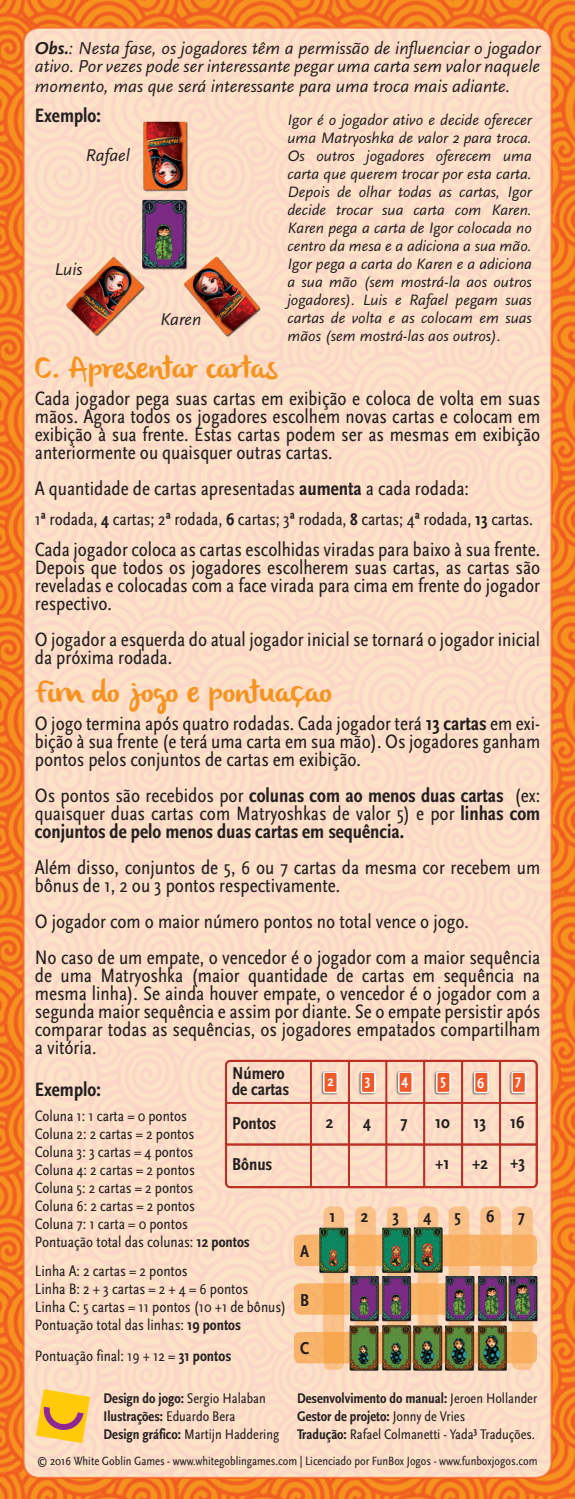
<style>
.page{position:relative;width:575px;height:1499px;background:#fff}
.page>*{position:absolute;margin:0;border:0;box-sizing:border-box;transform-origin:0 0}
.t1{font:31.5px "olivier";color:#f6921f}
.t2{font:condensed 20.25px/18px "Scala Sans";color:#231f20;text-align:justify}
.t3{font:700 condensed 20.25px/18px "Scala Sans";color:#231f20;text-align:justify}
.t4{font:italic 18px/18px "Scala Sans";color:#231f20}
.t5{font:condensed 18px "Scala Sans";color:#231f20}
.t6{font:700 condensed 18px "Scala Sans";color:#231f20}
.t7{font:italic 17.78px "Scala Sans";color:#231f20}
.t8{font:italic 15.75px/18px "Scala Sans";color:#231f20;text-align:justify}
.t9{font:condensed 15.75px "Scala Sans";color:#231f20}
.t10{font:700 condensed 15.3px "Scala Sans";color:#fff}
.t11{font:700 condensed 14.62px "Scala Sans";color:#231f20}
.t12{font:condensed 14.62px "Scala Sans";color:#231f20}
.t13{font:condensed 12.6px "Scala Sans";color:#231f20}
.s1{font-weight:700}
.s2{font-weight:400}
</style>
<div class="page">
<img style="left:0;top:0;width:574px;height:1499px">
<div style="left:23px;top:28px;width:528px;height:1450px;background:#fbddc7;border-radius:16px"></div>
<img style="left:0;top:116px;width:261px;height:224px">
<img style="left:224px;top:1059px;width:314px;height:130px">
<div style="left:293px;top:1235px;width:243px;height:31px;background:#f8b46a;border-radius:6px"></div>
<div style="left:323px;top:1206px;width:20px;height:164px;background:#f9bf88;border-radius:6px"></div>
<div style="left:355px;top:1206px;width:20px;height:148px;background:#f9c088;border-radius:6px"></div>
<div style="left:293px;top:1283px;width:243px;height:32px;background:#f8b66a;border-radius:6px"></div>
<div style="left:386px;top:1206px;width:21px;height:138px;background:#fac388;border-radius:6px"></div>
<div style="left:417px;top:1206px;width:21px;height:148px;background:#f9c288;border-radius:6px"></div>
<div style="left:448px;top:1206px;width:20px;height:141px;background:#f9bf88;border-radius:6px"></div>
<div style="left:293px;top:1332px;width:243px;height:31px;background:#f8b36a;border-radius:6px"></div>
<div style="left:480px;top:1206px;width:20px;height:142px;background:#f9bf88;border-radius:6px"></div>
<div style="left:511px;top:1206px;width:21px;height:164px;background:#f9c088;border-radius:6px"></div>
<img style="left:303px;top:1221px;width:235px;height:151px">
<svg style="left:36px;top:1389px;width:54px;height:54px"></svg>
<p class="t4" style="left:35px;top:39px;width:506px"><span class="s1">Obs.</span>: Nesta fase, os jogadores têm a permissão de influenciar o jogador ativo. Por vezes pode ser interessante pegar uma carta sem valor naquele</p>
<p class="t4" style="left:35px;top:77px;width:476px">momento, mas que será interessante para uma troca mais adiante.</p>
<p class="t3" style="left:35px;top:107px;width:67px">Exemplo:</p>
<p class="t8" style="left:287px;top:111px;width:245px">Igor é o jogador ativo e decide oferecer uma Matryoshka de valor 2 para troca.<br>Os outros jogadores oferecem uma carta que querem trocar por esta carta.<br>Depois de olhar todas as cartas, Igor decide trocar sua carta com Karen.<br>Karen pega a carta de Igor colocada no centro da mesa e a adiciona a sua mão.<br>Igor pega a carta do Karen e a adiciona a sua mão (sem mostrá-la aos outros jogadores). Luis e Rafael pegam suas cartas de volta e as colocam em suas mãos (sem mostrá-las aos outros).</p>
<p class="t7" style="left:85px;top:146px;width:46px">Rafael</p>
<p class="t7" style="left:54px;top:259px;width:30px">Luis</p>
<p class="t7" style="left:160px;top:309px;width:43px">Karen</p>
<p class="t1" style="left:35px;top:350px;width:244px">C. Apresentar cartas</p>
<p class="t2" style="left:35px;top:390px;width:506px">Cada jogador pega suas cartas em exibição e coloca de volta em suas mãos. Agora todos os jogadores escolhem novas cartas e colocam em exibição à sua frente. Estas cartas podem ser as mesmas em exibição anteriormente ou quaisquer outras cartas.</p>
<p class="t2" style="left:35px;top:480px;width:435px">A quantidade de cartas apresentadas <span class="s1">aumenta</span> a cada rodada:</p>
<p class="t5" style="left:35px;top:509px;width:499px">1ª rodada, <span class="s1">4</span> cartas; 2ª rodada, <span class="s1">6</span> cartas; 3ª rodada, <span class="s1">8</span> cartas; 4ª rodada, <span class="s1">13</span> cartas.</p>
<p class="t2" style="left:35px;top:541px;width:506px">Cada jogador coloca as cartas escolhidas viradas para baixo à sua frente.<br>Depois que todos os jogadores escolherem suas cartas, as cartas são reveladas e colocadas com a face virada para cima em frente do jogador respectivo.</p>
<p class="t2" style="left:35px;top:631px;width:506px">O jogador a esquerda do atual jogador inicial se tornará o jogador inicial da próxima rodada.</p>
<p class="t1" style="left:35px;top:674px;width:298px">Fim do jogo e pontuação</p>
<p class="t2" style="left:35px;top:714px;width:506px">O jogo termina após quatro rodadas. Cada jogador terá <span class="s1">13 cartas</span> em exi&shy;bição à sua frente (e terá uma carta em sua mão). Os jogadores ganham pontos pelos conjuntos de cartas em exibição.</p>
<p class="t3" style="left:35px;top:786px;width:506px"><span class="s2">Os pontos são recebidos por</span> colunas com ao menos duas cartas <span class="s2">(ex: quaisquer duas cartas com Matryoshkas de valor 5) e por</span> linhas com conjuntos de pelo menos duas cartas em sequência.</p>
<p class="t2" style="left:35px;top:858px;width:506px">Além disso, conjuntos de 5, 6 ou 7 cartas da mesma cor recebem um bônus de 1, 2 ou 3 pontos respectivamente.</p>
<p class="t2" style="left:35px;top:912px;width:435px">O jogador com o maior número pontos no total vence o jogo.</p>
<p class="t2" style="left:35px;top:948px;width:506px">No caso de um empate, o vencedor é o jogador com a maior sequência de uma Matryoshka (maior quantidade de cartas em sequência na mesma linha). Se ainda houver empate, o vencedor é o jogador com a segunda maior sequência e assim por diante. Se o empate persistir após comparar todas as sequências, os jogadores empatados compartilham a vitória.</p>
<p class="t6" style="left:232px;top:1064px;width:54px">Número</p>
<p class="t6" style="left:232px;top:1079px;width:58px">de cartas</p>
<p class="t6" style="left:232px;top:1113px;width:45px">Pontos</p>
<p class="t6" style="left:232px;top:1155px;width:41px">Bônus</p>
<p class="t3" style="left:35px;top:1081px;width:67px">Exemplo:</p>
<p class="t9" style="left:35px;top:1107px;width:153px">Coluna 1: 1 carta = 0 pontos</p>
<p class="t9" style="left:35px;top:1125px;width:161px">Coluna 2: 2 cartas = 2 pontos</p>
<p class="t9" style="left:35px;top:1143px;width:160px">Coluna 3: 3 cartas = 4 pontos</p>
<p class="t9" style="left:35px;top:1161px;width:161px">Coluna 4: 2 cartas = 2 pontos</p>
<p class="t9" style="left:35px;top:1179px;width:160px">Coluna 5: 2 cartas = 2 pontos</p>
<p class="t9" style="left:35px;top:1197px;width:161px">Coluna 6: 2 cartas = 2 pontos</p>
<p class="t9" style="left:35px;top:1215px;width:154px">Coluna 7: 1 carta = 0 pontos</p>
<p class="t9" style="left:35px;top:1233px;width:216px">Pontuação total das colunas: <span class="s1">12 pontos</span></p>
<p class="t9" style="left:35px;top:1262px;width:154px">Linha A: 2 cartas = 2 pontos</p>
<p class="t9" style="left:35px;top:1280px;width:215px">Linha B: 2 + 3 cartas = 2 + 4 = 6 pontos</p>
<p class="t9" style="left:35px;top:1298px;width:252px">Linha C: 5 cartas = 11 pontos (10 +1 de bônus)</p>
<p class="t9" style="left:35px;top:1316px;width:207px">Pontuação total das linhas: <span class="s1">19 pontos</span></p>
<p class="t9" style="left:35px;top:1347px;width:198px">Pontuação final: 19 + 12 = <span class="s1">31 pontos</span></p>
<p class="t6" style="left:300px;top:1241px;width:10px">A</p>
<p class="t6" style="left:300px;top:1290px;width:10px">B</p>
<p class="t6" style="left:300px;top:1338px;width:11px">C</p>
<p class="t10" style="left:327px;top:1073px;width:8px">2</p>
<p class="t10" style="left:364px;top:1072px;width:7px">3</p>
<p class="t10" style="left:401px;top:1072px;width:8px">4</p>
<p class="t10" style="left:440px;top:1072px;width:7px">5</p>
<p class="t10" style="left:476px;top:1074px;width:9px">6</p>
<p class="t10" style="left:514px;top:1072px;width:8px">7</p>
<p class="t6" style="left:325px;top:1113px;width:9px">2</p>
<p class="t6" style="left:363px;top:1113px;width:9px">4</p>
<p class="t6" style="left:400px;top:1113px;width:9px">7</p>
<p class="t6" style="left:434px;top:1113px;width:16px">10</p>
<p class="t6" style="left:473px;top:1113px;width:14px">13</p>
<p class="t6" style="left:509px;top:1113px;width:16px">16</p>
<p class="t6" style="left:434px;top:1154px;width:16px">+1</p>
<p class="t6" style="left:471px;top:1154px;width:17px">+2</p>
<p class="t6" style="left:509px;top:1153px;width:16px">+3</p>
<p class="t6" style="left:329px;top:1206px;width:8px">1</p>
<p class="t6" style="left:360px;top:1206px;width:9px">2</p>
<p class="t6" style="left:392px;top:1206px;width:8px">3</p>
<p class="t6" style="left:423px;top:1206px;width:9px">4</p>
<p class="t6" style="left:454px;top:1206px;width:8px">5</p>
<p class="t6" style="left:485px;top:1206px;width:10px">6</p>
<p class="t6" style="left:517px;top:1206px;width:9px">7</p>
<p class="t11" style="left:103px;top:1390px;width:163px">Design do jogo: <span class="s2">Sergio Halaban</span></p>
<p class="t11" style="left:103px;top:1408px;width:133px">Ilustrações: <span class="s2">Eduardo Bera</span></p>
<p class="t12" style="left:103px;top:1426px;width:177px"><span class="s1">Design gráfico:</span> Martijn Haddering</p>
<p class="t11" style="left:297px;top:1390px;width:241px">Desenvolvimento do manual: <span class="s2">Jeroen Hollander</span></p>
<p class="t11" style="left:297px;top:1408px;width:169px">Gestor de projeto: <span class="s2">Jonny de Vries</span></p>
<p class="t12" style="left:297px;top:1426px;width:239px"><span class="s1">Tradução:</span> Rafael Colmanetti - Yada³ Traduções.</p>
<p class="t13" style="left:37px;top:1453px;width:501px">© 2016 White Goblin Games - www.whitegoblingames.com | Licenciado por FunBox Jogos - www.funboxjogos.com</p>
</div>
